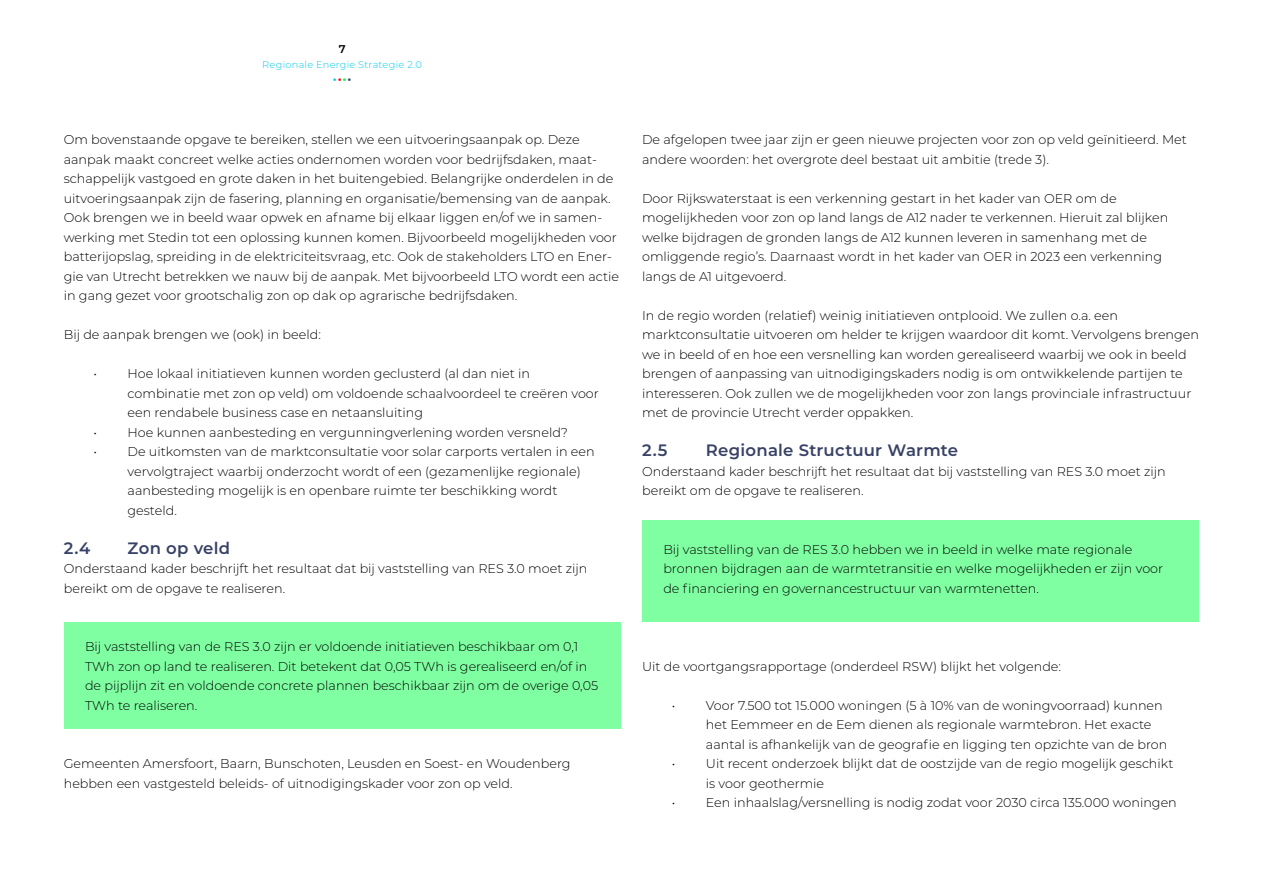
<style>
.page{position:relative;width:1263px;height:893px;background:#fff}
.page>*{position:absolute;margin:0;border:0;box-sizing:border-box;transform-origin:0 0}
.t1{font:600 16.5px "Montserrat";letter-spacing:.015em;color:#384266}
.t2{font:300 12.75px/19.5px "Montserrat";color:#000}
.t3{font:600 12px "Montserrat";color:#00cceb}
.t4{font:600 11.25px "Montserrat";color:#000}
.t5{font:300 9.75px "Montserrat";letter-spacing:.03em;color:#00cceb}
.s1{color:#f00}
.s2{color:#00ff45}
.s3{color:#384266}
</style>
<div class="page">
<div style="left:64px;top:622px;width:556px;height:107px;background:#80ffa2"></div>
<div style="left:642px;top:521px;width:557px;height:101px;background:#80ffa2"></div>
<p class="t4" style="left:339px;top:41px;width:8px">7</p>
<p class="t5" style="left:262px;top:58px;width:161px">Regionale Energie Strategie 2.0</p>
<p class="t3" style="left:333px;top:71px;width:20px">•<span class="s1">•</span><span class="s2">•</span><span class="s3">•</span></p>
<p class="t2" style="left:64px;top:130px;width:557px">Om bovenstaande opgave te bereiken, stellen we een uitvoeringsaanpak op. Deze aanpak maakt concreet welke acties ondernomen worden voor bedrijfsdaken, maat&shy;schappelijk vastgoed en grote daken in het buitengebied. Belangrijke onderdelen in de uitvoeringsaanpak zijn de fasering, planning en organisatie/bemensing van de aanpak.<br>Ook brengen we in beeld waar opwek en afname bij elkaar liggen en/of we in samen&shy;werking met Stedin tot een oplossing kunnen komen. Bijvoorbeeld mogelijkheden voor batterijopslag, spreiding in de elektriciteitsvraag, etc. Ook de stakeholders LTO en Ener&shy;gie van Utrecht betrekken we nauw bij de aanpak. Met bijvoorbeeld LTO wordt een actie in gang gezet voor grootschalig zon op dak op agrarische bedrijfsdaken.</p>
<p class="t2" style="left:64px;top:325px;width:259px">Bij de aanpak brengen we (ook) in beeld:</p>
<p class="t2" style="left:128px;top:364px;width:473px;text-indent:-34px">• Hoe lokaal initiatieven kunnen worden geclusterd (al dan niet in combinatie met zon op veld) om voldoende schaalvoordeel te creëren voor een rendabele business case en netaansluiting</p>
<p class="t2" style="left:94px;top:422px;width:476px">• Hoe kunnen aanbesteding en vergunningverlening worden versneld?</p>
<p class="t2" style="left:128px;top:442px;width:469px;text-indent:-34px">• De uitkomsten van de marktconsultatie voor solar carports vertalen in een vervolgtraject waarbij onderzocht wordt of een (gezamenlijke regionale) aanbesteding mogelijk is en openbare ruimte ter beschikking wordt gesteld.</p>
<p class="t1" style="left:64px;top:536px;width:28px">2.4</p>
<p class="t1" style="left:128px;top:536px;width:104px">Zon op veld</p>
<p class="t2" style="left:64px;top:559px;width:525px">Onderstaand kader beschrijft het resultaat dat bij vaststelling van RES 3.0 moet zijn bereikt om de opgave te realiseren.</p>
<p class="t2" style="left:85px;top:637px;width:515px">Bij vaststelling van de RES 3.0 zijn er voldoende initiatieven beschikbaar om 0,1<br>TWh zon op land te realiseren. Dit betekent dat 0,05 TWh is gerealiseerd en/of in de pijplijn zit en voldoende concrete plannen beschikbaar zijn om de overige 0,05<br>TWh te realiseren.</p>
<p class="t2" style="left:64px;top:754px;width:508px">Gemeenten Amersfoort, Baarn, Bunschoten, Leusden en Soest- en Woudenberg hebben een vastgesteld beleids- of uitnodigingskader voor zon op veld.</p>
<p class="t2" style="left:642px;top:130px;width:546px">De afgelopen twee jaar zijn er geen nieuwe projecten voor zon op veld geïnitieerd. Met andere woorden: het overgrote deel bestaat uit ambitie (trede 3).</p>
<p class="t2" style="left:642px;top:188px;width:528px">Door Rijkswaterstaat is een verkenning gestart in het kader van OER om de mogelijkheden voor zon op land langs de A12 nader te verkennen. Hieruit zal blijken welke bijdragen de gronden langs de A12 kunnen leveren in samenhang met de omliggende regio’s. Daarnaast wordt in het kader van OER in 2023 een verkenning langs de A1 uitgevoerd.</p>
<p class="t2" style="left:642px;top:305px;width:558px">In de regio worden (relatief) weinig initiatieven ontplooid. We zullen o.a. een marktconsultatie uitvoeren om helder te krijgen waardoor dit komt. Vervolgens brengen we in beeld of en hoe een versnelling kan worden gerealiseerd waarbij we ook in beeld brengen of aanpassing van uitnodigingskaders nodig is om ontwikkelende partijen te interesseren. Ook zullen we de mogelijkheden voor zon langs provinciale infrastructuur met de provincie Utrecht verder oppakken.</p>
<p class="t1" style="left:642px;top:439px;width:27px">2.5</p>
<p class="t1" style="left:706px;top:439px;width:254px">Regionale Structuur Warmte</p>
<p class="t2" style="left:642px;top:461px;width:525px">Onderstaand kader beschrijft het resultaat dat bij vaststelling van RES 3.0 moet zijn bereikt om de opgave te realiseren.</p>
<p class="t2" style="left:663px;top:539px;width:501px">Bij vaststelling van de RES 3.0 hebben we in beeld in welke mate regionale bronnen bijdragen aan de warmtetransitie en welke mogelijkheden er zijn voor de financiering en governancestructuur van warmtenetten.</p>
<p class="t2" style="left:642px;top:656px;width:420px">Uit de voortgangsrapportage (onderdeel RSW) blijkt het volgende:</p>
<p class="t2" style="left:706px;top:695px;width:463px;text-indent:-34px">• Voor 7.500 tot 15.000 woningen (5 à 10% van de woningvoorraad) kunnen het Eemmeer en de Eem dienen als regionale warmtebron. Het exacte aantal is afhankelijk van de geografie en ligging ten opzichte van de bron</p>
<p class="t2" style="left:706px;top:754px;width:469px;text-indent:-34px">• Uit recent onderzoek blijkt dat de oostzijde van de regio mogelijk geschikt is voor geothermie</p>
<p class="t2" style="left:672px;top:793px;width:506px">• Een inhaalslag/versnelling is nodig zodat voor 2030 circa 135.000 woningen</p>
</div>
